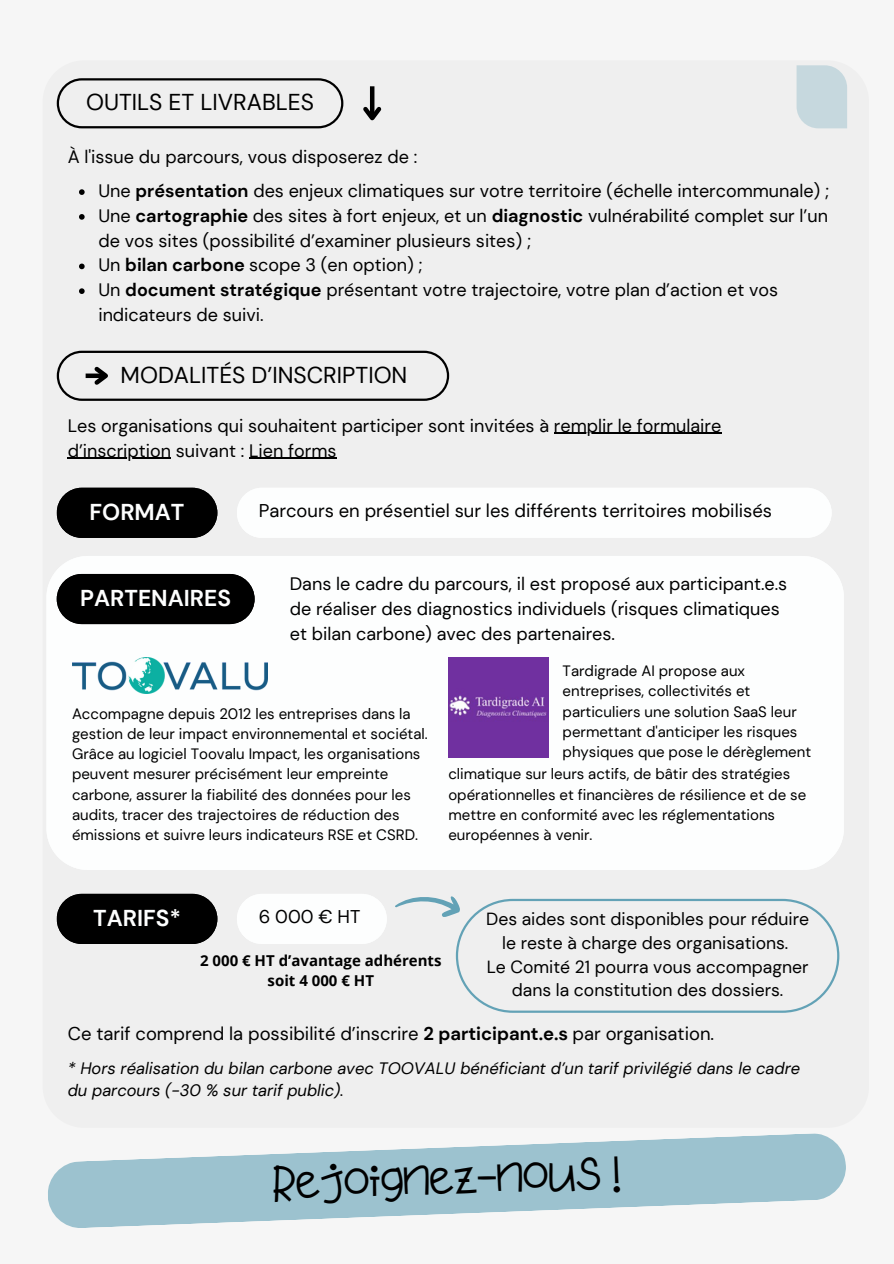
<style>
.page{position:relative;width:894px;height:1264px;background:#fff}
.page>*{position:absolute;margin:0;border:0;box-sizing:border-box;transform-origin:0 0}
.t1{font:45.9px "Apple Juice";color:#000}
.t2{font:22.95px "DM Sans";color:#000}
.t3{font:700 22.95px "DM Sans";color:#fdfefe}
.t4{font:18.45px "DM Sans";color:#000}
.t5{font:18px/24.8px "DM Sans";color:#000}
.t6{font:17.55px/23.7px "DM Sans";color:#000;text-align:center}
.t7{font:italic 16.5px/22.5px "DM Sans";color:#000}
.t8{font:15px/20.2px "DM Sans";color:#000}
.t9{font:700 15px/20.2px "Open Sans";color:#000;text-align:center}
.s1{font-weight:700}
</style>
<div class="page">
<div style="left:0;top:0;width:893px;height:1263px;background:linear-gradient(to right,#f4f4f4,#f4f4f4)"></div>
<svg style="left:57px;top:78px;width:286px;height:50px"></svg>
<hr style="left:370px;top:86px;width:4px;height:32px;background:#000">
<svg style="left:363px;top:103px;width:19px;height:18px"></svg>
<svg style="left:57px;top:351px;width:392px;height:50px"></svg>
<div style="left:57px;top:488px;width:160px;height:50px;background:#000"></div>
<svg style="left:57px;top:893px;width:160px;height:51px;background:#121212"></svg>
<div style="left:395px;top:896px;width:444px;height:116px;background:#efefef"></div>
<svg style="left:48px;top:1133px;width:798px;height:95px;fill:#9cc2cf"></svg>
<div style="left:57px;top:574px;width:197px;height:50px;background:#000"></div>
<svg style="left:796px;top:65px;width:50px;height:63px;background:#c9d9df"></svg>
<svg style="left:79px;top:189px;width:6px;height:6px"></svg>
<svg style="left:79px;top:214px;width:6px;height:6px"></svg>
<svg style="left:79px;top:263px;width:6px;height:6px"></svg>
<svg style="left:79px;top:288px;width:6px;height:6px"></svg>
<hr style="left:554px;top:433px;width:167px;height:1px;background:#000">
<hr style="left:68px;top:457px;width:103px;height:2px;background:#000">
<hr style="left:249px;top:457px;width:87px;height:2px;background:#000">
<img style="left:72px;top:658px;width:196px;height:36px">
<img style="left:448px;top:657px;width:100px;height:100px">
<p class="t2" style="left:86px;top:87px;width:229px">OUTILS ET LIVRABLES</p>
<h5 class="t5" style="left:68px;top:145px;width:351px">À l'issue du parcours, vous disposerez de :</h5>
<p class="t5" style="left:98px;top:179px;width:732px">Une <span class="s1">présentation</span> des enjeux climatiques sur votre territoire (échelle intercommunale) ;</p>
<p class="t5" style="left:98px;top:203px;width:731px">Une <span class="s1">cartographie</span> des sites à fort enjeux, et un <span class="s1">diagnostic</span> vulnérabilité complet sur l’un de vos sites (possibilité d’examiner plusieurs sites) ;</p>
<p class="t5" style="left:98px;top:253px;width:325px">Un <span class="s1">bilan carbone</span> scope 3 (en option) ;</p>
<p class="t5" style="left:98px;top:278px;width:681px">Un <span class="s1">document stratégique</span> présentant votre trajectoire, votre plan d’action et vos indicateurs de suivi.</p>
<h3 class="t2" style="left:121px;top:360px;width:288px">MODALITÉS D’INSCRIPTION</h3>
<h3 class="t5" style="left:68px;top:413px;width:655px">Les organisations qui souhaitent participer sont invitées à remplir le formulaire</h3>
<h2 class="t5" style="left:68px;top:438px;width:270px">d’inscription suivant : Lien forms</h2>
<h5 class="t3" style="left:90px;top:497px;width:96px">FORMAT</h5>
<h2 class="t4" style="left:259px;top:499px;width:514px">Parcours en présentiel sur les différents territoires mobilisés</h2>
<p class="t3" style="left:80px;top:583px;width:152px">PARTENAIRES</p>
<p class="t5" style="left:290px;top:571px;width:499px">Dans le cadre du parcours, il est proposé aux participant.e.s de réaliser des diagnostics individuels (risques climatiques et bilan carbone) avec des partenaires.</p>
<h4 class="t8" style="left:72px;top:703px;width:357px">Accompagne depuis 2012 les entreprises dans la gestion de leur impact environnemental et sociétal.<br>Grâce au logiciel Toovalu Impact, les organisations peuvent mesurer précisément leur empreinte carbone, assurer la fiabilité des données pour les audits, tracer des trajectoires de réduction des émissions et suivre leurs indicateurs RSE et CSRD.</h4>
<h5 class="t8" style="left:562px;top:660px;width:236px">Tardigrade AI propose aux entreprises, collectivités et particuliers une solution SaaS leur permettant d'anticiper les risques</h5>
<h6 class="t8" style="left:448px;top:740px;width:364px;line-height:22.2px;text-indent:114px">physiques que pose le dérèglement climatique sur leurs actifs, de bâtir des stratégies</h6>
<p class="t8" style="left:448px;top:784px;width:359px">opérationnelles et financières de résilience et de se mettre en conformité avec les réglementations européennes à venir.</p>
<p class="t3" style="left:93px;top:902px;width:89px">TARIFS*</p>
<h5 class="t4" style="left:259px;top:905px;width:103px">6 000 € HT</h5>
<p class="t9" style="left:200px;top:950px;width:243px">2 000 € HT d’avantage adhérents soit 4 000 € HT</p>
<p class="t6" style="left:486px;top:907px;width:324px">Des aides sont disponibles pour réduire le reste à charge des organisations.<br>Le Comité 21 pourra vous accompagner dans la constitution des dossiers.</p>
<p class="t4" style="left:68px;top:1021px;width:647px">Ce tarif comprend la possibilité d’inscrire <span class="s1">2 participant.e.s</span> par organisation.</p>
<p class="t7" style="left:68px;top:1057px;width:733px">* Hors réalisation du bilan carbone avec TOOVALU bénéficiant d’un tarif privilégié dans le cadre du parcours (-30 % sur tarif public).</p>
<p class="t1" style="left:271px;top:1158px;width:349px;rotate:-2deg">Rejoignez-nous !</p>
</div>
